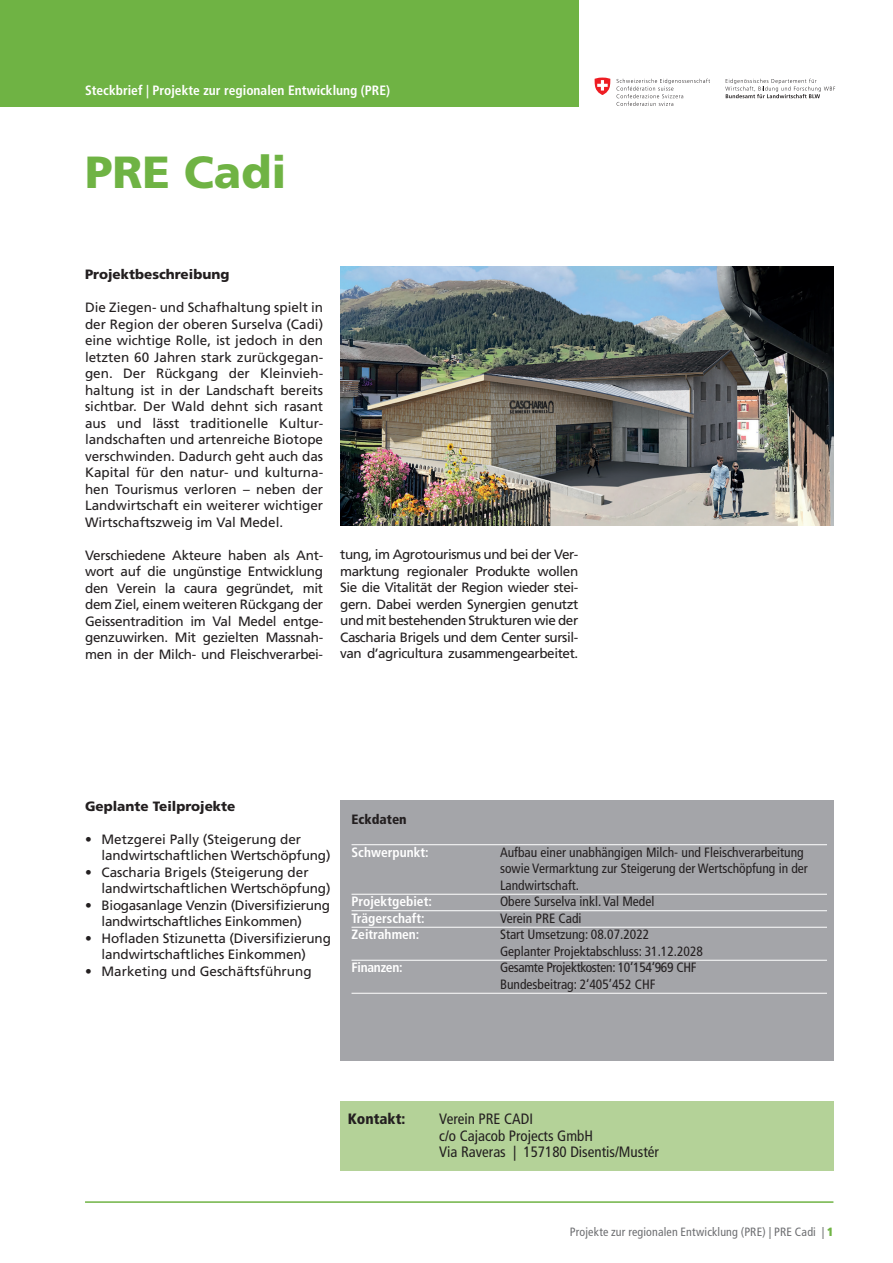
<style>
.page{position:relative;width:893px;height:1263px;background:#fff}
.page>*{position:absolute;margin:0;border:0;box-sizing:border-box;transform-origin:0 0}
.t1{font:900 45px "Frutiger LT Std";color:#6fb344}
.t2{font:condensed 15px "Frutiger LT Std";color:#231f20}
.t3{font:900 condensed 15px "Frutiger LT Std";color:#231f20}
.t4{font:13.5px/16.5px "Frutiger LT Std";letter-spacing:-.01em;color:#231f20;text-align:justify}
.t5{font:condensed 13.5px/16.5px "Frutiger LT Std";color:#231f20}
.t6{font:700 condensed 13.5px "Frutiger LT Std";color:#fff}
.t7{font:900 13.5px "Frutiger LT Std";color:#231f20}
.t8{font:condensed 13.5px "Frutiger LT Std";letter-spacing:-.02em;color:#231f20}
.t9{font:700 condensed 13.5px "Frutiger LT Std";letter-spacing:-.02em;color:#fff}
.t10{font:900 condensed 13.5px "Frutiger LT Std";color:#231f20}
.Kopf_Fusszeile_links{font:condensed 12px "Frutiger LT Std";letter-spacing:.015em;color:#6c6d70}
.s1{font-stretch:condensed}
.s2{font-weight:900;color:#6fb344}
</style>
<div class="page">
<div style="left:340px;top:800px;width:493px;height:261px;background:#a4a5a9"></div>
<div style="left:0;top:0;width:578px;height:106px;background:#6fb344"></div>
<hr style="left:351px;top:844px;width:476px;height:1px;background:#fff">
<hr style="left:351px;top:894px;width:476px;height:1px;background:#fff">
<hr style="left:351px;top:910px;width:476px;height:1px;background:#fff">
<hr style="left:351px;top:927px;width:476px;height:1px;background:#fff">
<hr style="left:351px;top:960px;width:476px;height:1px;background:#fff">
<hr style="left:351px;top:993px;width:476px;height:1px;background:#fff">
<hr style="left:85px;top:1201px;width:748px;height:2px;background:#6fb344">
<svg style="left:617px;top:79px;width:93px;height:27px"></svg>
<svg style="left:595px;top:78px;width:16px;height:17px"></svg>
<svg style="left:725px;top:79px;width:110px;height:19px"></svg>
<img style="left:340px;top:267px;width:493px;height:259px">
<div style="left:340px;top:1101px;width:493px;height:70px;background:#b4d298"></div>
<p class="t6" style="left:85px;top:82px;width:307px">Steckbrief | Projekte zur regionalen Entwicklung (PRE)</p>
<p class="t1" style="left:85px;top:145px;width:203px">PRE Cadi</p>
<p class="t7" style="left:85px;top:266px;width:146px">Projektbeschreibung</p>
<p class="t4" style="left:85px;top:299px;width:240px">Die Ziegen- und Schafhaltung spielt in der Region der oberen Surselva (Cadi) eine wichtige Rolle, ist jedoch in den letzten 60 Jahren stark zurückgegan&shy;gen. Der Rückgang der Kleinvieh&shy;haltung ist in der Landschaft bereits sichtbar. Der Wald dehnt sich rasant aus und lässt traditionelle Kultur&shy;landschaften und artenreiche Biotope verschwinden. Dadurch geht auch das Kapital für den natur- und kulturna&shy;hen Tourismus verloren – neben der Landwirtschaft ein weiterer wichtiger Wirtschaftszweig im Val Medel.</p>
<p class="t4" style="left:85px;top:547px;width:240px">Verschiedene Akteure haben als Ant&shy;wort auf die ungünstige Entwicklung den Verein la caura gegründet, mit dem Ziel, einem weiteren Rückgang der Geissentradition im Val Medel entge&shy;genzuwirken. Mit gezielten Massnah&shy;men in der Milch- und Fleischverarbei-</p>
<p class="t4" style="left:340px;top:546px;width:240px">tung, im Agrotourismus und bei der Ver&shy;marktung regionaler Produkte wollen Sie die Vitalität der Region wieder stei&shy;gern. Dabei werden Synergien genutzt und mit bestehenden Strukturen wie der Cascharia Brigels und dem Center sursil&shy;van d’agricultura zusammengearbeitet.</p>
<p class="t7" style="left:85px;top:798px;width:152px">Geplante Teilprojekte</p>
<p class="t4" style="left:85px;top:831px;width:218px"><span class="s1">•</span> Metzgerei Pally (Steigerung der</p>
<p class="t4" style="left:102px;top:847px;width:231px">landwirtschaftlichen Wertschöpfung)</p>
<p class="t4" style="left:85px;top:864px;width:225px">• Cascharia Brigels (Steigerung der</p>
<p class="t4" style="left:102px;top:880px;width:231px">landwirtschaftlichen Wertschöpfung)</p>
<p class="t4" style="left:85px;top:897px;width:247px">• Biogasanlage Venzin (Diversifizierung</p>
<p class="t4" style="left:102px;top:913px;width:202px">landwirtschaftliches Einkommen)</p>
<p class="t4" style="left:85px;top:930px;width:247px">• Hofladen Stizunetta (Diversifizierung</p>
<p class="t4" style="left:102px;top:946px;width:206px">landwirtschaftliches Einkommen)</p>
<p class="t4" style="left:85px;top:963px;width:228px">• Marketing und Geschäftsführung</p>
<p class="t10" style="left:351px;top:811px;width:57px">Eckdaten</p>
<p class="t6" style="left:351px;top:844px;width:79px">Schwerpunkt:</p>
<p class="t5" style="left:500px;top:844px;width:309px">Aufbau einer unabhängigen Milch- und Fleischverarbeitung sowie Vermarktung zur Steigerung der Wertschöpfung in der<br>Landwirtschaft.</p>
<p class="t6" style="left:351px;top:893px;width:82px">Projektgebiet:</p>
<p class="t5" style="left:500px;top:893px;width:156px">Obere Surselva inkl. Val Medel</p>
<p class="t6" style="left:351px;top:910px;width:75px">Trägerschaft:</p>
<p class="t5" style="left:500px;top:910px;width:83px">Verein PRE Cadi</p>
<p class="t6" style="left:351px;top:926px;width:69px">Zeitrahmen:</p>
<p class="t5" style="left:500px;top:926px;width:151px">Start Umsetzung: 08.07.2022</p>
<p class="t5" style="left:500px;top:943px;width:204px">Geplanter Projektabschluss: 31.12.2028</p>
<p class="t9" style="left:351px;top:959px;width:53px">Finanzen:</p>
<p class="t8" style="left:500px;top:959px;width:198px">Gesamte Projektkosten: 10‘154‘969 CHF</p>
<p class="t5" style="left:500px;top:976px;width:157px">Bundesbeitrag: 2‘405’452 CHF</p>
<p class="t3" style="left:348px;top:1110px;width:59px">Kontakt:</p>
<p class="t2" style="left:439px;top:1110px;width:95px">Verein PRE CADI</p>
<p class="t2" style="left:439px;top:1127px;width:155px">c/o Cajacob Projects GmbH</p>
<p class="t2" style="left:439px;top:1143px;width:221px">Via Raveras | 157180 Disentis/Mustér</p>
<p class="Kopf_Fusszeile_links" style="left:570px;top:1225px;width:265px">Projekte zur regionalen Entwicklung (PRE) | PRE Cadi | <span class="s2">1</span></p>
</div>
